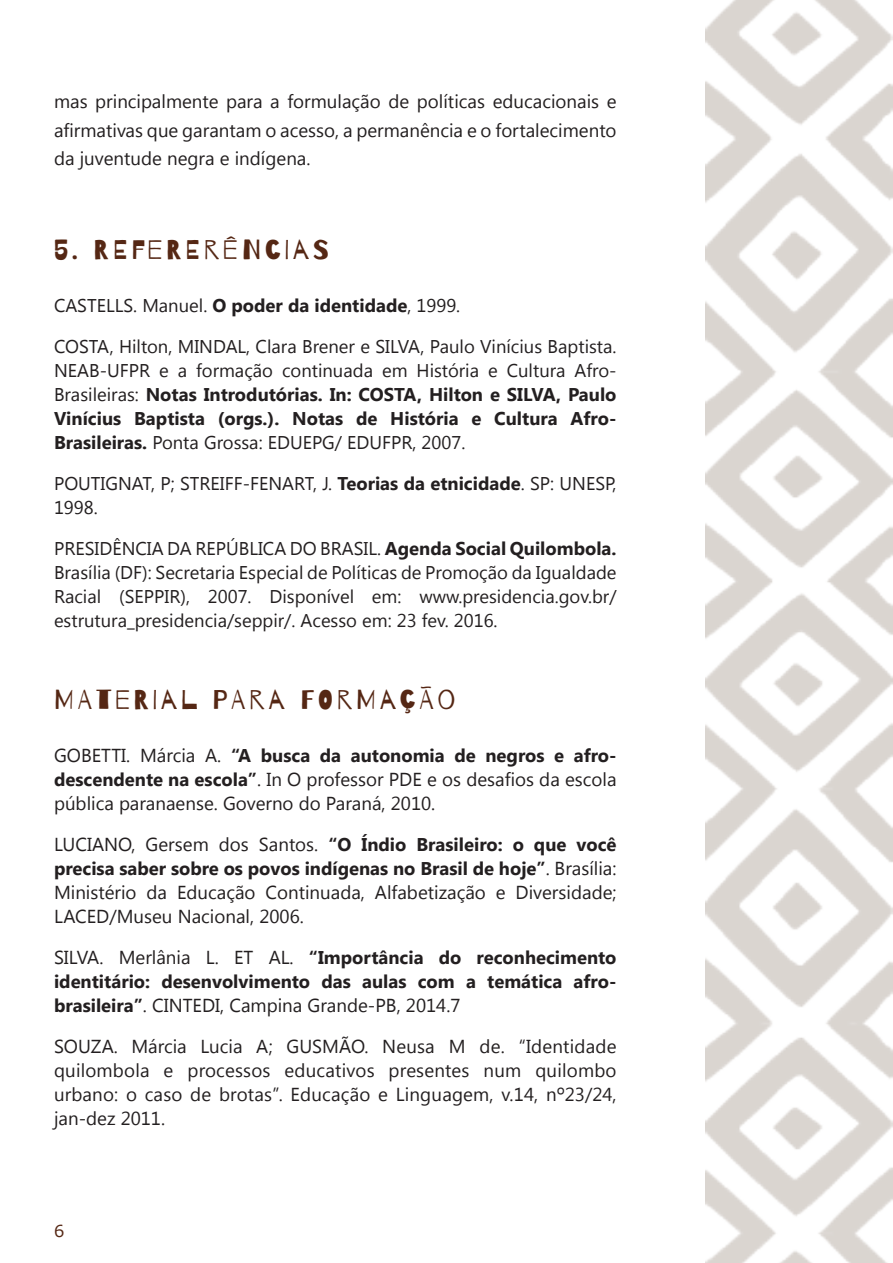
<style>
.page{position:relative;width:893px;height:1263px;background:#fff}
.page>*{position:absolute;margin:0;border:0;box-sizing:border-box;transform-origin:0 0}
.t1{font:27px "Barrio";letter-spacing:.13em;color:#552714;scale:1.04 1}
.t2{font:18.75px/24px "Lao UI";color:#231f20;text-align:justify}
.t3{font:18.45px/24px "Lao UI";color:#231f20;text-align:justify}
.t4{font:700 18.45px/24px "Lao UI";color:#231f20}
.t5{font:16.5px "Meiryo";color:#552714}
.s1{font-weight:700}
.s2{font-weight:400;font-size:18.75px}
.s3{font-weight:700;font-size:18.45px}
</style>
<div class="page">
<img style="left:706px;top:0;width:187px;height:1263px">
<p class="t2" style="left:54px;top:87px;width:564px;line-height:28.5px">mas principalmente para a formulação de políticas educacionais e afirmativas que garantam o acesso, a permanência e o fortalecimento da juventude negra e indígena.</p>
<p class="t1" style="left:54px;top:236px;width:266px">5. REFERERÊNCIAS</p>
<p class="t3" style="left:54px;top:293px;width:408px">CASTELLS. Manuel. <span class="s1">O poder da identidade</span>, 1999.</p>
<p class="t3" style="left:54px;top:334px;width:564px">COSTA, Hilton, MINDAL, Clara Brener e SILVA, Paulo Vinícius Baptista.<br>NEAB-UFPR e a formação continuada em História e Cultura Afro-Brasileiras: <span class="s1">Notas Introdutórias. In: COSTA, Hilton e SILVA, Paulo Vinícius Baptista (orgs.). Notas de História e Cultura Afro-Brasileiras.</span> Ponta Grossa: EDUEPG/ EDUFPR, 2007.</p>
<p class="t3" style="left:54px;top:471px;width:564px">POUTIGNAT, P; STREIFF-FENART, J. <span class="s1">Teorias da etnicidade</span>. SP: UNESP,<br>1998.</p>
<p class="t3" style="left:54px;top:536px;width:564px">PRESIDÊNCIA DA REPÚBLICA DO BRASIL. <span class="s1">Agenda Social Quilombola.<br></span>Brasília (DF): Secretaria Especial de Políticas de Promoção da Igualdade Racial (SEPPIR), 2007. Disponível em: www.presidencia.gov.br/ estrutura_presidencia/seppir/. Acesso em: 23 fev. 2016.</p>
<p class="t1" style="left:54px;top:686px;width:387px">MATERIAL PARA FORMAÇÃO</p>
<p class="t4" style="left:54px;top:743px;width:564px"><span class="s2">GOBETTI. Márcia A.</span> “A busca da autonomia de negros e afro-</p>
<p class="t2" style="left:54px;top:766px;width:564px"><span class="s3">descendente na escola”</span>. In O professor PDE e os desafios da escola pública paranaense. Governo do Paraná, 2010.</p>
<p class="t4" style="left:54px;top:832px;width:564px"><span class="s2">LUCIANO, Gersem dos Santos.</span> “O Índio Brasileiro: o que você precisa saber sobre os povos indígenas no Brasil de hoje”<span class="s2">. Brasília:</span></p>
<p class="t2" style="left:54px;top:879px;width:564px">Ministério da Educação Continuada, Alfabetização e Diversidade;<br>LACED/Museu Nacional, 2006.</p>
<p class="t4" style="left:54px;top:945px;width:564px"><span class="s2">SILVA. Merlânia L. ET AL.</span> “Importância do reconhecimento identitário: desenvolvimento das aulas com a temática afro-</p>
<p class="t2" style="left:54px;top:992px;width:408px"><span class="s3">brasileira”</span>. CINTEDI, Campina Grande-PB, 2014.7</p>
<p class="t2" style="left:54px;top:1033px;width:564px">SOUZA. Márcia Lucia A; GUSMÃO. Neusa M de. “Identidade quilombola e processos educativos presentes num quilombo urbano: o caso de brotas”. Educação e Linguagem, v.14, nº23/24, jan-dez 2011.</p>
<p class="t5" style="left:54px;top:1220px;width:12px">6</p>
</div>
